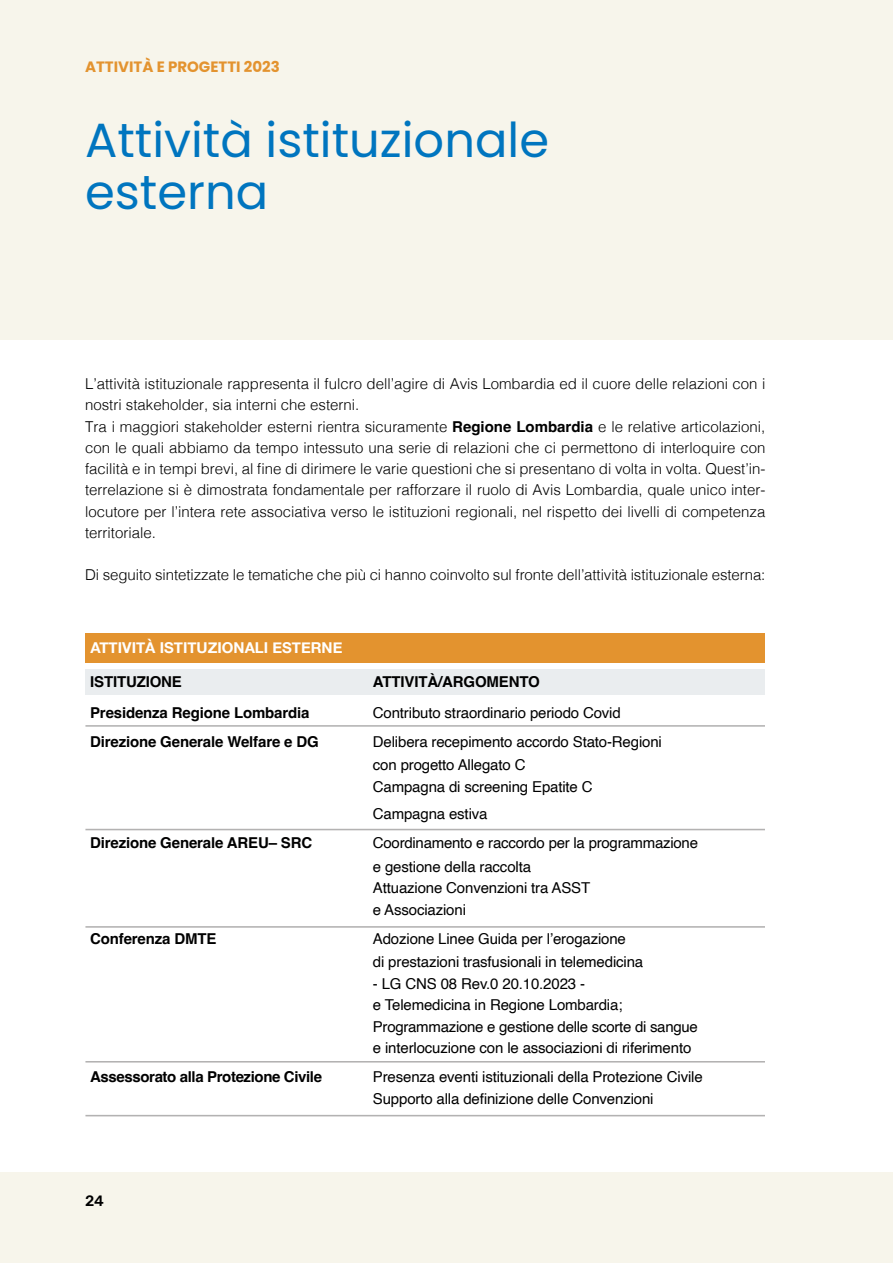
<style>
.page{position:relative;width:893px;height:1263px;background:#fff}
.page>*{position:absolute;margin:0;border:0;box-sizing:border-box;transform-origin:0 0}
.t1{font:48px/52.5px "Poppins";color:#0075bf}
.t2{font:300 15px/21.1px "Helvetica";color:#000}
.t3{font:15px/21.5px "Helvetica";letter-spacing:-.01em;color:#000}
.t4{font:700 15px "Helvetica";letter-spacing:-.01em;color:#000}
.t5{font:700 15px "Helvetica Neue";color:#fff}
.t6{font:700 15px "Poppins";color:#e3932f}
.t7{font:500 15px "Rubik";color:#000}
.s1{font-weight:700}
</style>
<div class="page">
<div style="left:0;top:1172px;width:893px;height:91px;background:#f7f5eb"></div>
<div style="left:0;top:0;width:893px;height:339px;background:#f7f5eb"></div>
<div style="left:85px;top:634px;width:680px;height:29px;background:#e3932f"></div>
<div style="left:85px;top:669px;width:680px;height:25px;background:#eaedef"></div>
<hr style="left:85px;top:725px;width:680px;height:2px;background:#b3b2b2">
<hr style="left:85px;top:829px;width:680px;height:1px;background:#b3b2b2">
<hr style="left:85px;top:926px;width:680px;height:2px;background:#b3b2b2">
<hr style="left:85px;top:1061px;width:680px;height:1px;background:#b3b2b2">
<hr style="left:85px;top:1115px;width:680px;height:1px;background:#b3b2b2">
<p class="t6" style="left:85px;top:58px;width:196px">ATTIVITÀ E PROGETTI 2023</p>
<h1 class="t1" style="left:85px;top:114px;width:466px">Attività istituzionale esterna</h1>
<p class="t2" style="left:85px;top:372px;width:682px">L’attività istituzionale rappresenta il fulcro dell’agire di Avis Lombardia ed il cuore delle relazioni con i nostri stakeholder, sia interni che esterni.<br>Tra i maggiori stakeholder esterni rientra sicuramente <span class="s1">Regione Lombardia</span> e le relative articolazioni, con le quali abbiamo da tempo intessuto una serie di relazioni che ci permettono di interloquire con facilità e in tempi brevi, al fine di dirimere le varie questioni che si presentano di volta in volta. Quest’in&shy;terrelazione si è dimostrata fondamentale per rafforzare il ruolo di Avis Lombardia, quale unico inter&shy;locutore per l’intera rete associativa verso le istituzioni regionali, nel rispetto dei livelli di competenza territoriale.</p>
<p class="t2" style="left:85px;top:563px;width:682px">Di seguito sintetizzate le tematiche che più ci hanno coinvolto sul fronte dell’attività istituzionale esterna:</p>
<p class="t5" style="left:91px;top:636px;width:253px">ATTIVITÀ ISTITUZIONALI ESTERNE</p>
<p class="t4" style="left:90px;top:672px;width:93px">ISTITUZIONE</p>
<p class="t4" style="left:373px;top:672px;width:168px">ATTIVITÀ/ARGOMENTO</p>
<p class="t4" style="left:90px;top:703px;width:221px">Presidenza Regione Lombardia</p>
<p class="t3" style="left:373px;top:702px;width:249px">Contributo straordinario periodo Covid</p>
<p class="t4" style="left:90px;top:732px;width:230px">Direzione Generale Welfare e DG</p>
<p class="t3" style="left:373px;top:730px;width:290px;line-height:23.4px">Delibera recepimento accordo Stato-Regioni con progetto Allegato C</p>
<p class="t3" style="left:373px;top:773px;width:221px;line-height:27.3px">Campagna di screening Epatite C<br>Campagna estiva</p>
<p class="t4" style="left:90px;top:834px;width:224px">Direzione Generale AREU– SRC</p>
<p class="t3" style="left:373px;top:832px;width:327px;line-height:23.4px">Coordinamento e raccordo per la programmazione e gestione della raccolta</p>
<p class="t3" style="left:373px;top:878px;width:219px">Attuazione Convenzioni tra ASST e Associazioni</p>
<p class="t4" style="left:90px;top:929px;width:128px">Conferenza DMTE</p>
<p class="t3" style="left:373px;top:927px;width:272px;line-height:23.4px">Adozione Linee Guida per l’erogazione<br>di prestazioni trasfusionali in telemedicina</p>
<p class="t3" style="left:373px;top:973px;width:326px">- LG CNS 08 Rev.0 20.10.2023 -<br>e Telemedicina in Regione Lombardia; Programmazione e gestione delle scorte di sangue e interlocuzione con le associazioni di riferimento</p>
<p class="t4" style="left:90px;top:1068px;width:233px">Assessorato alla Protezione Civile</p>
<p class="t3" style="left:373px;top:1067px;width:331px">Presenza eventi istituzionali della Protezione Civile<br>Supporto alla definizione delle Convenzioni</p>
<p class="t7" style="left:85px;top:1192px;width:20px">24</p>
</div>
